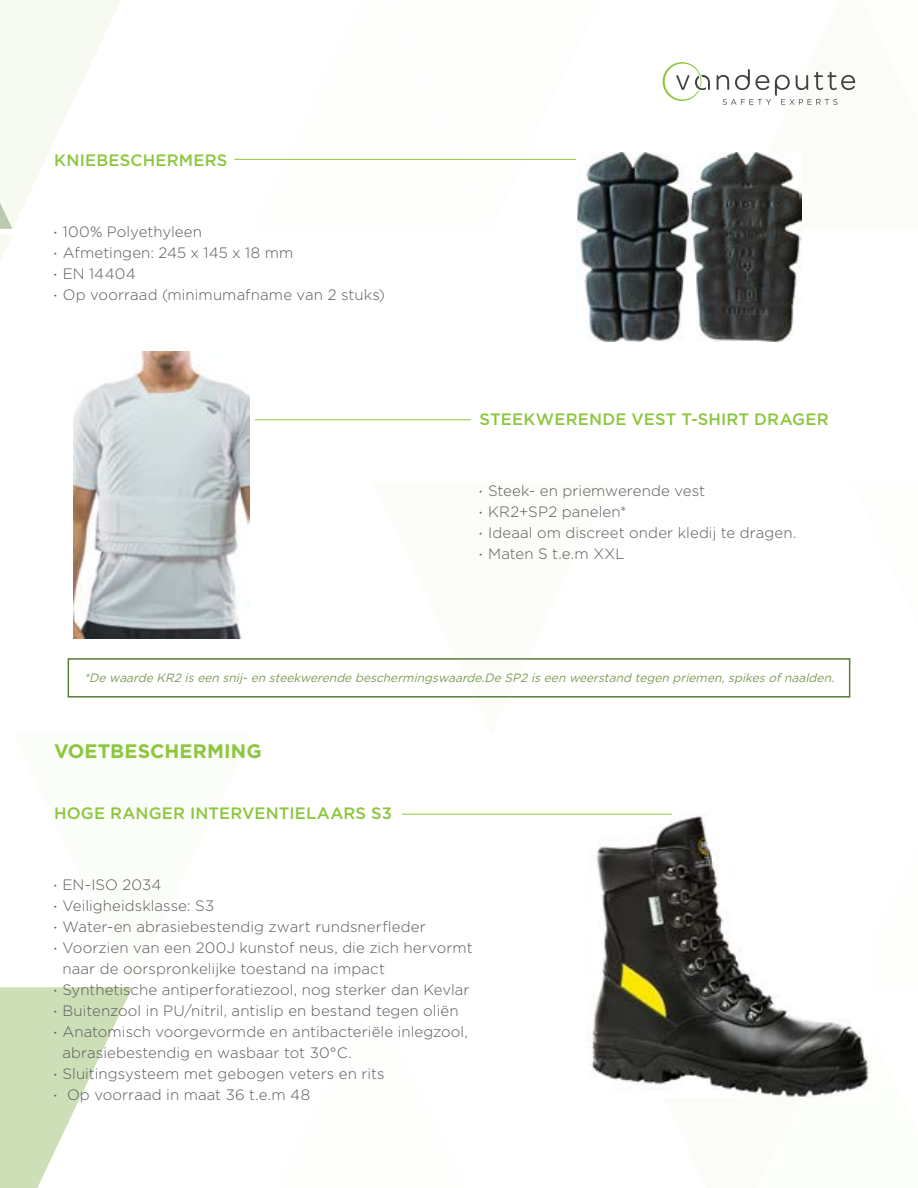
<style>
.page{position:relative;width:918px;height:1188px;background:#fff}
.page>*{position:absolute;margin:0;border:0;box-sizing:border-box;transform-origin:0 0}
.t1{font:700 19.5px "Gotham";letter-spacing:.005em;color:#8dc63f}
.t2{font:500 16.5px "Gotham";letter-spacing:.01em;color:#8dc63f}
.t3{font:300 15px/21px "Gotham";letter-spacing:.005em;color:#58595b}
.t4{font:italic 12px "Gotham";color:#7e9d58}
.s1{font-family:"Myriad Pro";font-weight:400;font-size:9px}
</style>
<div class="page">
<svg style="left:0;top:235px;width:12px;height:25px"></svg>
<svg style="left:0;top:0;width:121px;height:229px"></svg>
<svg style="left:0;top:987px;width:132px;height:201px"></svg>
<svg style="left:717px;top:69px;width:139px;height:158px"></svg>
<svg style="left:663px;top:62px;width:47px;height:39px"></svg>
<img style="left:588px;top:815px;width:281px;height:282px">
<hr style="left:402px;top:814px;width:270px;height:1px;background:#8dc63f">
<hr style="left:234px;top:159px;width:353px;height:1px;background:#8dc63f">
<img style="left:576px;top:152px;width:225px;height:189px">
<img style="left:73px;top:352px;width:176px;height:286px">
<hr style="left:255px;top:420px;width:216px;height:1px;background:#8dc63f">
<div style="left:68px;top:658px;width:782px;height:40px;border:2px solid #587d38"></div>
<p class="t2" style="left:54px;top:150px;width:174px">KNIEBESCHERMERS</p>
<p class="t3" style="left:54px;top:221px;width:149px"><span class="s1">•</span> 100% Polyethyleen</p>
<p class="t3" style="left:54px;top:242px;width:241px"><span class="s1">•</span> Afmetingen: 245 x 145 x 18 mm</p>
<p class="t3" style="left:54px;top:263px;width:83px"><span class="s1">•</span> EN 14404</p>
<p class="t3" style="left:54px;top:284px;width:332px"><span class="s1">•</span> Op voorraad (minimumafname van 2 stuks)</p>
<p class="t2" style="left:480px;top:408px;width:351px">STEEKWERENDE VEST T-SHIRT DRAGER</p>
<p class="t3" style="left:480px;top:480px;width:227px"><span class="s1">•</span> Steek- en priemwerende vest</p>
<p class="t3" style="left:480px;top:501px;width:149px"><span class="s1">•</span> KR2+SP2 panelen*</p>
<p class="t3" style="left:480px;top:522px;width:318px"><span class="s1">•</span> Ideaal om discreet onder kledij te dragen.</p>
<p class="t3" style="left:480px;top:543px;width:147px"><span class="s1">•</span> Maten S t.e.m XXL</p>
<p class="t4" style="left:84px;top:670px;width:755px">*De waarde KR2 iseen snij-en steekwerende beschermingswaarde.De SP2 iseen weerstand tegen priemen,spikesofnaalden.</p>
<h1 class="t1" style="left:54px;top:738px;width:209px">VOETBESCHERMING</h1>
<p class="t2" style="left:54px;top:802px;width:339px">HOGE RANGER INTERVENTIELAARS S3</p>
<p class="t3" style="left:54px;top:873px;width:109px"><span class="s1">•</span> EN-ISO 2034</p>
<p class="t3" style="left:54px;top:894px;width:162px"><span class="s1">•</span> Veiligheidsklasse: S3</p>
<p class="t3" style="left:54px;top:915px;width:373px"><span class="s1">•</span> Water-en abrasiebestendig zwart rundsnerfleder</p>
<p class="t3" style="left:63px;top:936px;width:412px;text-indent:-9px"><span class="s1">•</span> Voorzien van een 200J kunstof neus, die zich hervormt naar de oorspronkelijke toestand na impact</p>
<p class="t3" style="left:54px;top:978px;width:417px"><span class="s1">•</span> Synthetische antiperforatiezool, nog sterker dan Kevlar</p>
<p class="t3" style="left:54px;top:999px;width:406px"><span class="s1">•</span> Buitenzool in PU/nitril, antislip en bestand tegen oliën</p>
<p class="t3" style="left:63px;top:1020px;width:407px;text-indent:-9px"><span class="s1">•</span> Anatomisch voorgevormde en antibacteriële inlegzool, abrasiebestendig en wasbaar tot 30°C.</p>
<p class="t3" style="left:54px;top:1062px;width:332px"><span class="s1">•</span> Sluitingsysteem met gebogen veters en rits</p>
<p class="t3" style="left:54px;top:1083px;width:258px"><span class="s1">•</span> Op voorraad in maat 36 t.e.m 48</p>
</div>
